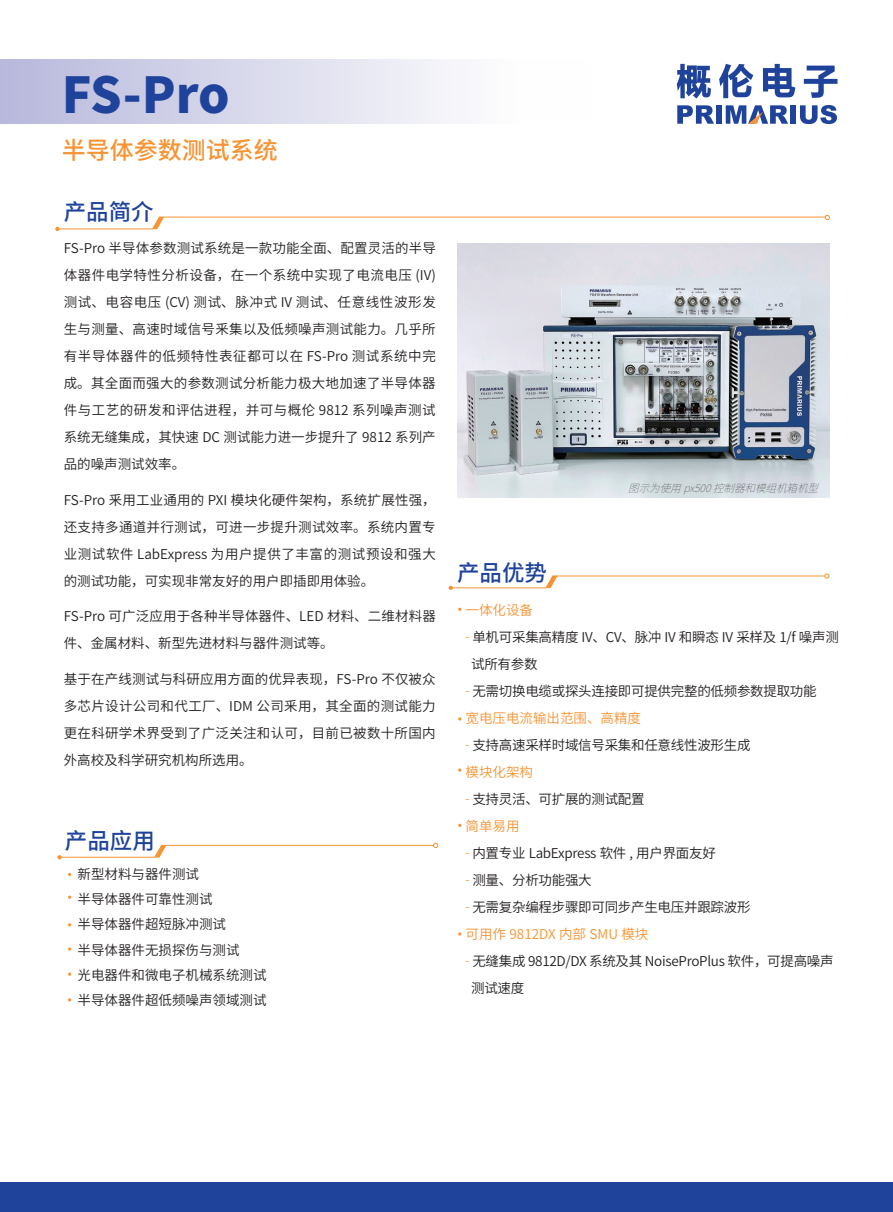
<style>
.page{position:relative;width:893px;height:1212px;background:#fff}
.page>*{position:absolute;margin:0;border:0;box-sizing:border-box;transform-origin:0 0}
.t1{font:800 49.5px "Source Han Sans CN";color:#1f439b}
.t2{font:500 24px "Source Han Sans CN";color:#f79332}
.t3{font:500 22.5px "Source Han Sans CN";color:#1f439b}
.t4{font:13.5px/27px "Source Han Sans CN";color:#231f20;text-align:justify}
.t5{font:13.5px/27px "Source Han Sans CN";letter-spacing:-.02em;color:#231f20}
.t6{font:13.5px "Source Han Sans CN";color:#f79332}
.t7{font:italic 200 10.5px "Source Han Sans CN";color:#57585a}
.s1{font-size:12px;color:#f79332}
.s2{color:#f79332}
</style>
<div class="page">
<div style="left:0;top:1182px;width:893px;height:30px;background:#1f439b"></div>
<svg style="left:677px;top:105px;width:37px;height:19px"></svg>
<div style="left:790px;top:105px;width:6px;height:19px;background:#1f439b"></div>
<svg style="left:800px;top:105px;width:37px;height:19px"></svg>
<svg style="left:677px;top:64px;width:34px;height:35px"></svg>
<svg style="left:719px;top:64px;width:34px;height:34px"></svg>
<svg style="left:763px;top:64px;width:32px;height:33px"></svg>
<svg style="left:804px;top:66px;width:33px;height:32px"></svg>
<div style="left:716px;top:105px;width:6px;height:19px;background:#1f439b"></div>
<svg style="left:726px;top:105px;width:62px;height:19px"></svg>
<div style="left:0;top:60px;width:590px;height:64px;background:linear-gradient(to right,#b8b9dc,#fff)"></div>
<svg style="left:449px;top:574px;width:380px;height:16px"></svg>
<svg style="left:55px;top:215px;width:775px;height:16px"></svg>
<svg style="left:57px;top:843px;width:381px;height:16px"></svg>
<svg style="left:68px;top:947px;width:3px;height:4px"></svg>
<svg style="left:68px;top:972px;width:3px;height:4px"></svg>
<img style="left:457px;top:243px;width:372px;height:255px">
<h1 class="t1" style="left:62px;top:69px;width:169px">FS-Pro</h1>
<h2 class="t2" style="left:62px;top:138px;width:218px">半导体参数测试系统</h2>
<h3 class="t3" style="left:64px;top:200px;width:91px">产品简介</h3>
<p class="t4" style="left:64px;top:235px;width:374px">FS-Pro 半导体参数测试系统是一款功能全面、配置灵活的半导体器件电学特性分析设备，在一个系统中实现了电流电压 (IV)测试、电容电压 (CV) 测试、脉冲式 IV 测试、任意线性波形发生与测量、高速时域信号釆集以及低频噪声测试能力。几乎所有半导体器件的低频特性表征都可以在 FS-Pro 测试系统中完成。其全面而强大的参数测试分析能力极大地加速了半导体器件与工艺的研发和评估进程，并可与概伦 9812 系列噪声测试系统无缝集成，其快速 DC 测试能力进一步提升了 9812 系列产品的噪声测试效率。</p>
<p class="t4" style="left:64px;top:486px;width:374px">FS-Pro 釆用工业通用的 PXI 模块化硬件架构，系统扩展性强，还支持多通道并行测试，可进一步提升测试效率。系统内置专业测试软件 LabExpress 为用户提供了丰富的测试预设和强大的测试功能，可实现非常友好的用户即插即用体验。</p>
<p class="t4" style="left:64px;top:603px;width:374px">FS-Pro 可广泛应用于各种半导体器件、LED 材料、二维材料器件、金属材料、新型先进材料与器件测试等。</p>
<p class="t4" style="left:64px;top:665px;width:373px">基于在产线测试与科研应用方面的优异表现，FS-Pro 不仅被众多芯片设计公司和代工厂、IDM 公司釆用，其全面的测试能力更在科研学术界受到了广泛关注和认可，目前已被数十所国内外高校及科学研究机构所选用。</p>
<h3 class="t3" style="left:65px;top:829px;width:92px">产品应用</h3>
<p class="t4" style="left:78px;top:861px;width:190px;line-height:25.2px;text-align:left">新型材料与器件测试<br>半导体器件可靠性测试<br>半导体器件超短脉冲测试<br>半导体器件无损探伤与测试<br>光电器件和微电子机械系统测试半导体器件超低频噪声领域测试</p>
<p class="t7" style="left:628px;top:482px;width:199px">图示为使用 px500 控制器和模组机箱机型</p>
<h3 class="t3" style="left:457px;top:561px;width:91px">产品优势</h3>
<p class="t6" style="left:466px;top:603px;width:69px">一体化设备</p>
<p class="t5" style="left:471px;top:623px;width:369px;text-indent:-5px"><span class="s1">-</span> 单机可采集高精度 IV、CV、脉冲 IV 和瞬态 IV 采样及 1/f 噪声测试所有参数</p>
<p class="t5" style="left:466px;top:677px;width:353px"><span class="s1">-</span> 无需切换电缆或探头连接即可提供完整的低频参数提取功能<span class="s2">宽电压电流输出范围、高精度</span></p>
<p class="t5" style="left:466px;top:731px;width:286px"><span class="s1">-</span> 支持高速采样时域信号采集和任意线性波形生成<span class="s2">模块化架构</span></p>
<p class="t5" style="left:466px;top:785px;width:181px"><span class="s1">-</span> 支持灵活、可扩展的测试配置<span class="s2">简单易用</span></p>
<p class="t5" style="left:466px;top:839px;width:252px"><span class="s1">-</span> 内置专业 LabExpress 软件 , 用户界面友好</p>
<p class="t5" style="left:466px;top:866px;width:128px"><span class="s1">-</span> 测量、分析功能强大</p>
<p class="t5" style="left:466px;top:893px;width:286px"><span class="s1">-</span> 无需复杂编程步骤即可同步产生电压并跟踪波形<span class="s2">可用作 9812DX 内部 SMU 模块</span></p>
<p class="t5" style="left:471px;top:947px;width:364px;text-indent:-5px"><span class="s1">-</span> 无缝集成 9812D/DX 系统及其 NoiseProPlus 软件，可提高噪声测试速度</p>
</div>
